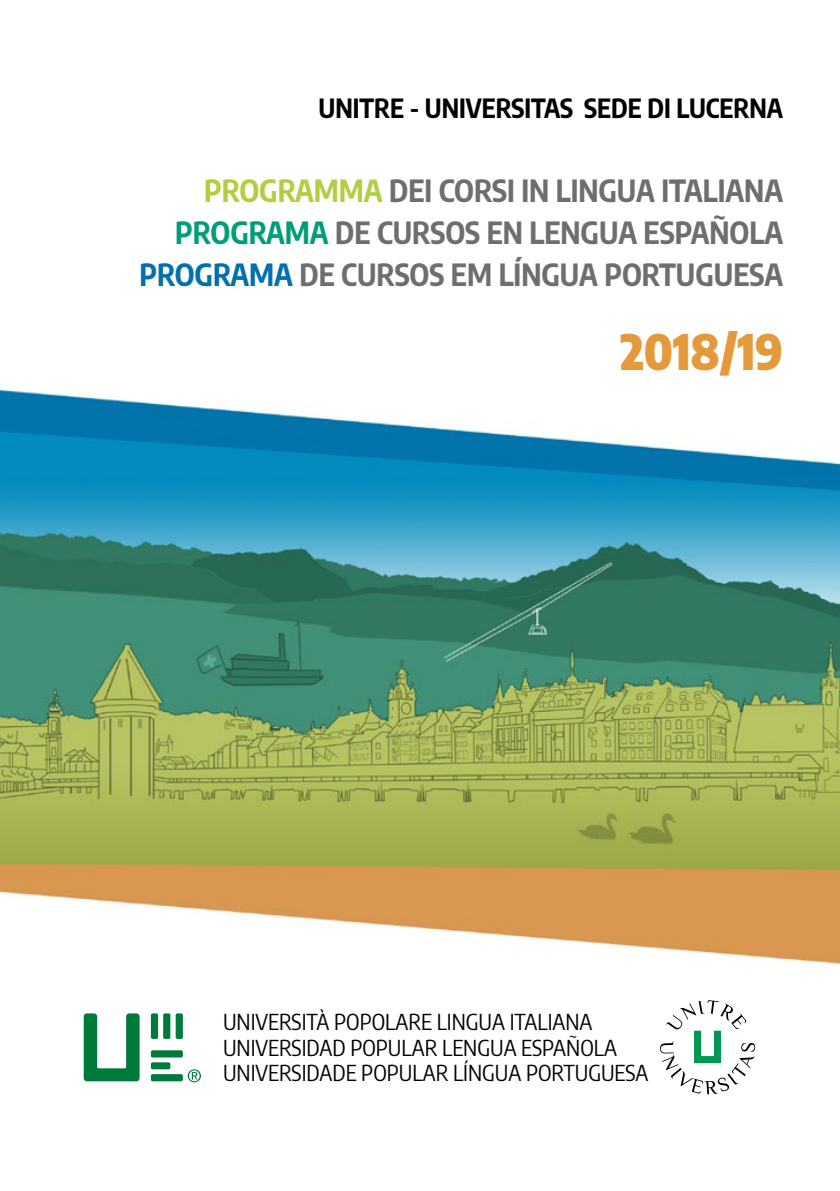
<style>
.page{position:relative;width:840px;height:1191px;background:#fff}
.page>*{position:absolute;margin:0;border:0;box-sizing:border-box;transform-origin:0 0}
.t1{font:900 48px "Encode Sans Condensed";color:#e4993b}
.t2{font:700 30px/42px "Encode Sans Condensed";color:#6e6e6e;text-align:right}
.t3{font:700 26px "Encode Sans Condensed";color:#000}
.t4{font:22px/25.8px "Encode Sans Condensed";color:#000}
.s1{color:#b3ce43}
.s2{color:#009d7a}
.s3{color:#0070ae}
</style>
<div class="page">
<img style="left:0;top:388px;width:839px;height:577px">
<svg style="left:660px;top:1000px;width:94px;height:94px"></svg>
<svg style="left:84px;top:1013px;width:55px;height:68px"></svg>
<div style="left:151px;top:1013px;width:7px;height:26px;background:#007a3b;border-radius:2px"></div>
<div style="left:163px;top:1013px;width:7px;height:26px;background:#007a3b;border-radius:2px"></div>
<div style="left:175px;top:1013px;width:8px;height:26px;background:#007a3b;border-radius:2px"></div>
<div style="left:151px;top:1050px;width:32px;height:7px;background:#007a3b;border-radius:2px"></div>
<div style="left:151px;top:1074px;width:32px;height:7px;background:#007a3b;border-radius:2px"></div>
<div style="left:151px;top:1062px;width:19px;height:7px;background:#007a3b;border-radius:2px"></div>
<svg style="left:188px;top:1069px;width:13px;height:13px"></svg>
<p class="t3" style="left:318px;top:89px;width:466px">UNITRE - UNIVERSITAS SEDE DI LUCERNA</p>
<p class="t2" style="left:139px;top:168px;width:644px"><span class="s1">PROGRAMMA</span> DEI CORSI IN LINGUA ITALIANA<br><span class="s2">PROGRAMA</span> DE CURSOS EN LENGUA ESPAÑOLA<br><span class="s3">PROGRAMA</span> DE CURSOS EM LÍNGUA PORTUGUESA</p>
<h1 class="t1" style="left:620px;top:314px;width:164px">2018/19</h1>
<p class="t4" style="left:223px;top:1007px;width:427px">UNIVERSITÀ POPOLARE LINGUA ITALIANA<br>UNIVERSIDAD POPULAR LENGUA ESPAÑOLA<br>UNIVERSIDADE POPULAR LÍNGUA PORTUGUESA</p>
</div>
